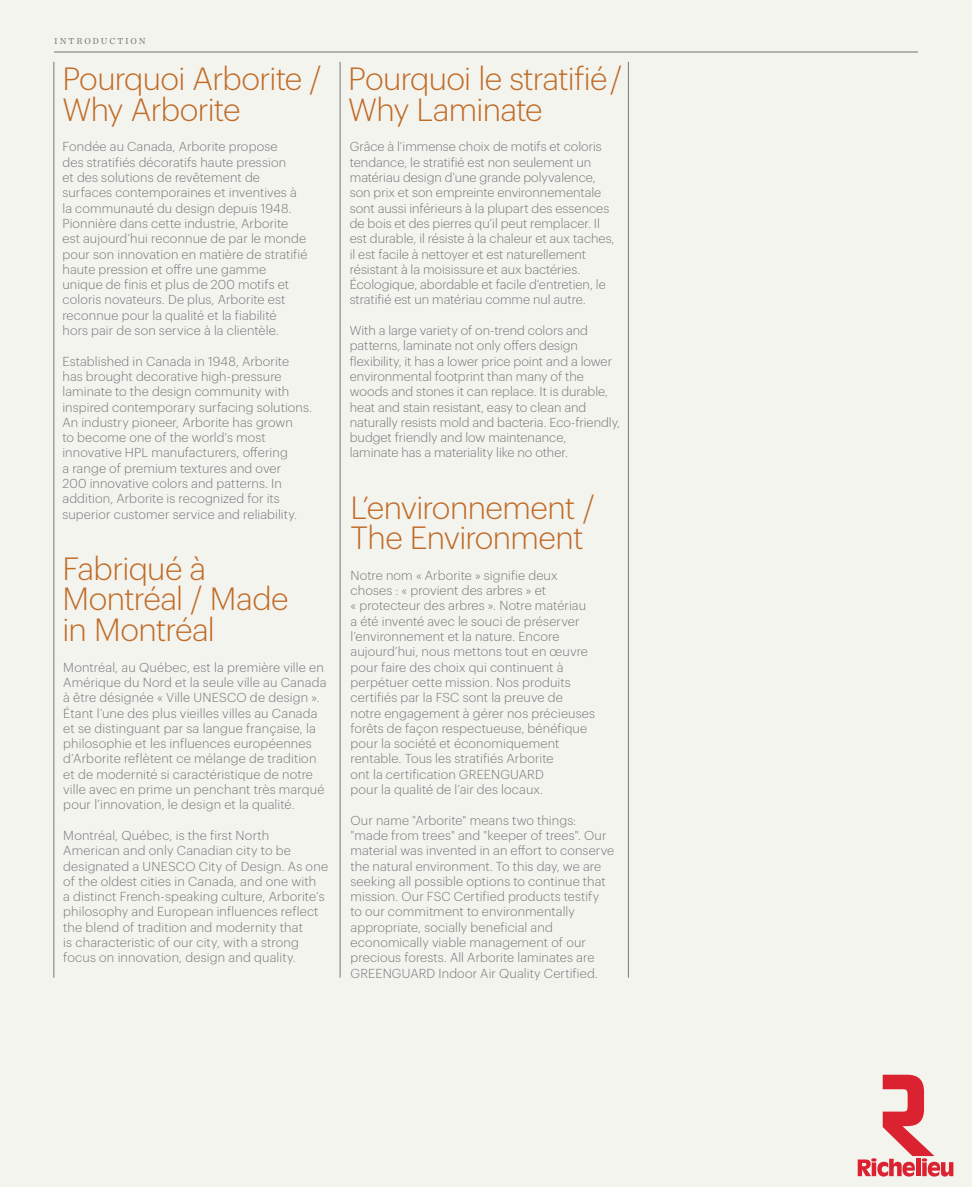
<style>
.page{position:relative;width:972px;height:1188px;background:#fff}
.page>*{position:absolute;margin:0;border:0;box-sizing:border-box;transform-origin:0 0}
.t1{font:300 31.5px/30.6px "Graphik";letter-spacing:-.025em;color:#c06c28}
.t2{font:300 12.75px/15.3px "Graphik";letter-spacing:.005em;color:#777879}
.t3{font:9px "Chronicle Text G1";letter-spacing:.21em;color:#777879}
</style>
<div class="page">
<div style="left:0;top:0;width:972px;height:1186px;background:#f4f4ef"></div>
<hr style="left:340px;top:62px;width:1px;height:916px;background:#777879">
<hr style="left:628px;top:62px;width:1px;height:916px;background:#777879">
<hr style="left:54px;top:62px;width:1px;height:916px;background:#777879">
<hr style="left:54px;top:51px;width:864px;height:2px;background:#777879">
<svg style="left:858px;top:1075px;width:95px;height:102px"></svg>
<p class="t3" style="left:54px;top:34px;width:93px">INTRODUCTION</p>
<h1 class="t1" style="left:62px;top:61px;width:261px">Pourquoi Arborite /<br>Why Arborite</h1>
<p class="t2" style="left:62px;top:138px;width:247px">Fondée au Canada, Arborite propose<br>des stratifiés décoratifs haute pression<br>et des solutions de revêtement de surfaces contemporaines et inventives à la communauté du design depuis 1948.<br>Pionnière dans cette industrie, Arborite est aujourd’hui reconnue de par le monde pour son innovation en matière de stratifié haute pression et offre une gamme unique de finis et plus de 200 motifs et coloris novateurs. De plus, Arborite est reconnue pour la qualité et la fiabilité<br>hors pair de son service à la clientèle.</p>
<p class="t2" style="left:62px;top:352px;width:251px">Established in Canada in 1948, Arborite has brought decorative high-pressure laminate to the design community with inspired contemporary surfacing solutions.<br>An industry pioneer, Arborite has grown<br>to become one of the world's most innovative HPL manufacturers, offering<br>a range of premium textures and over<br>200 innovative colors and patterns. In addition, Arborite is recognized for its superior customer service and reliability.</p>
<h1 class="t1" style="left:62px;top:551px;width:228px">Fabriqué à<br>Montréal / Made in Montréal</h1>
<p class="t2" style="left:63px;top:658px;width:265px">Montréal, au Québec, est la première ville en Amérique du Nord et la seule ville au Canada à être désignée « Ville UNESCO de design ».<br>Étant l’une des plus vieilles villes au Canada et se distinguant par sa langue française, la philosophie et les influences européennes d’Arborite reflètent ce mélange de tradition et de modernité si caractéristique de notre ville avec en prime un penchant très marqué pour l’innovation, le design et la qualité.</p>
<p class="t2" style="left:63px;top:827px;width:266px">Montréal, Québec, is the first North American and only Canadian city to be designated a UNESCO City of Design. As one of the oldest cities in Canada, and one with<br>a distinct French-speaking culture, Arborite’s philosophy and European influences reflect the blend of tradition and modernity that<br>is characteristic of our city, with a strong focus on innovation, design and quality.</p>
<h1 class="t1" style="left:348px;top:61px;width:276px">Pourquoi le stratifié /<br>Why Laminate</h1>
<p class="t2" style="left:350px;top:138px;width:266px">Grâce à l’immense choix de motifs et coloris tendance, le stratifié est non seulement un matériau design d’une grande polyvalence, son prix et son empreinte environnementale sont aussi inférieurs à la plupart des essences de bois et des pierres qu’il peut remplacer. Il est durable, il résiste à la chaleur et aux taches, il est facile à nettoyer et est naturellement résistant à la moisissure et aux bactéries.<br>Écologique, abordable et facile d’entretien, le stratifié est un matériau comme nul autre.</p>
<p class="t2" style="left:350px;top:322px;width:272px">With a large variety of on-trend colors and patterns, laminate not only offers design flexibility, it has a lower price point and a lower environmental footprint than many of the woods and stones it can replace. It is durable, heat and stain resistant, easy to clean and naturally resists mold and bacteria. Eco-friendly, budget friendly and low maintenance,<br>laminate has a materiality like no other.</p>
<h1 class="t1" style="left:351px;top:490px;width:246px">L’environnement /<br>The Environment</h1>
<p class="t2" style="left:351px;top:567px;width:246px">Notre nom « Arborite » signifie deux choses : « provient des arbres » et<br>« protecteur des arbres ». Notre matériau a été inventé avec le souci de préserver l’environnement et la nature. Encore aujourd’hui, nous mettons tout en œuvre pour faire des choix qui continuent à perpétuer cette mission. Nos produits certifiés par la FSC sont la preuve de notre engagement à gérer nos précieuses forêts de façon respectueuse, bénéfique pour la société et économiquement rentable. Tous les stratifiés Arborite<br>ont la certification GREENGUARD<br>pour la qualité de l’air des locaux.</p>
<p class="t2" style="left:351px;top:811px;width:265px">Our name "Arborite" means two things: "made from trees" and "keeper of trees". Our material was invented in an effort to conserve the natural environment. To this day, we are seeking all possible options to continue that mission. Our FSC Certified products testify<br>to our commitment to environmentally appropriate, socially beneficial and economically viable management of our precious forests. All Arborite laminates are GREENGUARD Indoor Air Quality Certified.</p>
</div>
